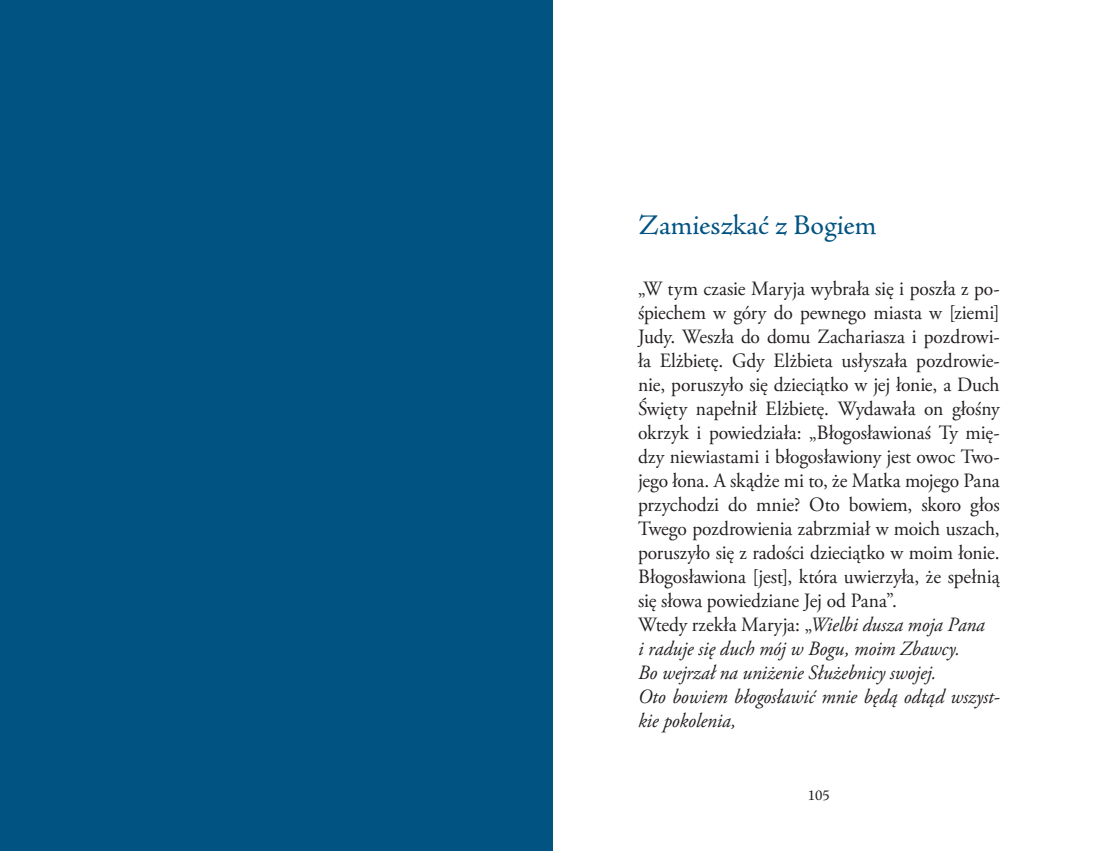
<style>
.page{position:relative;width:1106px;height:851px;background:#fff}
.page>*{position:absolute;margin:0;border:0;box-sizing:border-box;transform-origin:0 0}
.t1{font:28.5px "Adobe Jenson Pro";color:#015382}
.t2{font:20.25px/24px "Adobe Garamond Pro";letter-spacing:-.005em;color:#231f20;scale:.96 1}
.t3{font:15px "Adobe Jenson Pro";color:#231f20}
.s1{font-style:italic}
</style>
<div class="page">
<div style="left:0;top:0;width:553px;height:850px;background:#015382"></div>
<h1 class="t1" style="left:638px;top:209px;width:240px">Zamieszkać z Bogiem</h1>
<p class="t2" style="left:638px;top:277px;width:378px">„W tym czasie Maryja wybrała się i poszła z po&shy;śpiechem w góry do pewnego miasta w [ziemi] Judy. Weszła do domu Zachariasza i pozdrowi&shy;ła Elżbietę. Gdy Elżbieta usłyszała pozdrowie&shy;nie, poruszyło się dzieciątko w jej łonie, a Duch Święty napełnił Elżbietę. Wydawała on głośny okrzyk i powiedziała: „Błogosławionaś Ty mię&shy;dzy niewiastami i błogosławiony jest owoc Two&shy;jego łona. A skądże mi to, że Matka mojego Pana przychodzi do mnie? Oto bowiem, skoro głos Twego pozdrowienia zabrzmiał w moich uszach, poruszyło się z radości dzieciątko w moim łonie.<br>Błogosławiona [jest], która uwierzyła, że spełnią się słowa powiedziane Jej od Pana”.<br>Wtedy rzekła Maryja: „<span class="s1">Wielbi dusza moja Pana<br>i raduje się duch mój w Bogu, moim Zbawcy.<br>Bo wejrzał na uniżenie Służebnicy swojej.<br>Oto bowiem błogosławić mnie będą odtąd wszyst&shy;kie pokolenia,</span></p>
<p class="t3" style="left:807px;top:786px;width:24px">105</p>
</div>
